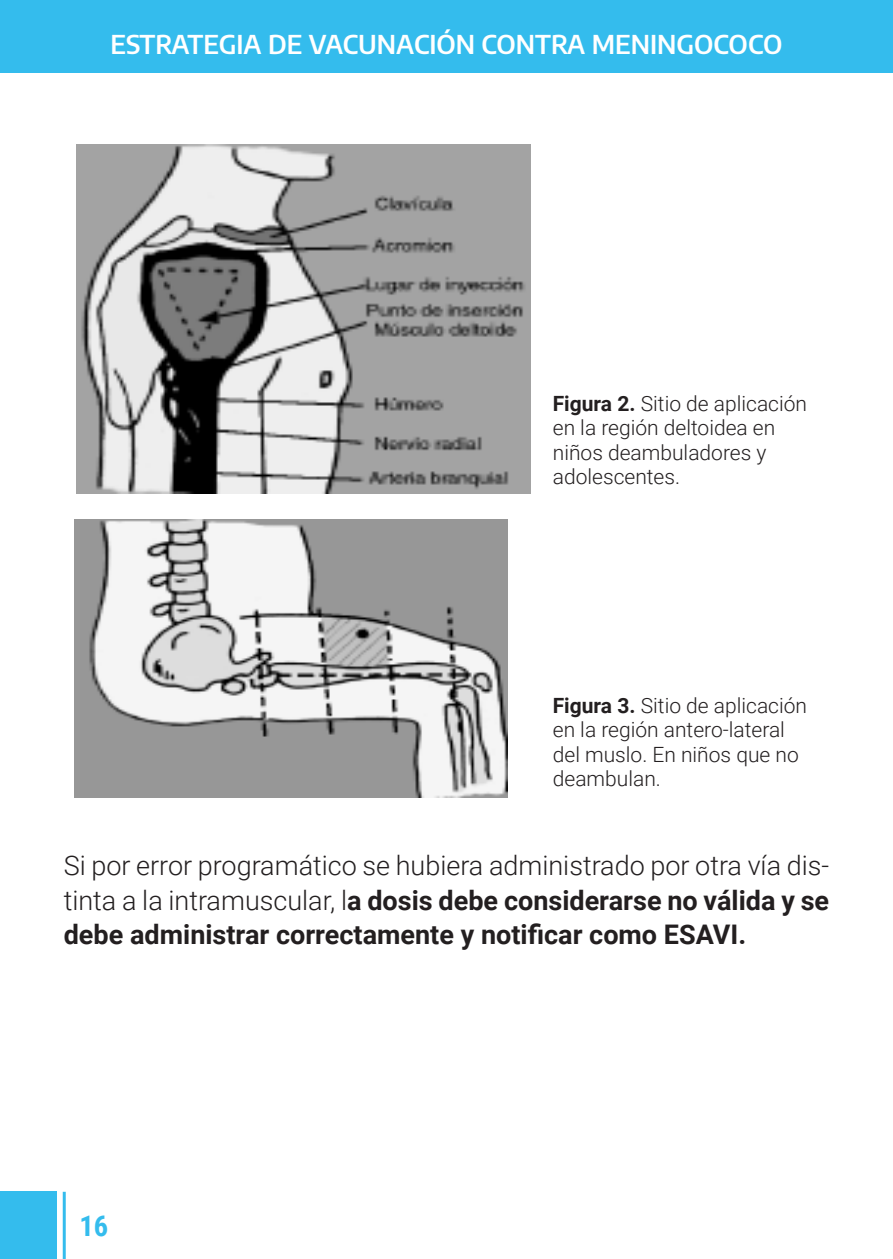
<style>
.page{position:relative;width:893px;height:1259px;background:#fff}
.page>*{position:absolute;margin:0;border:0;box-sizing:border-box;transform-origin:0 0}
.t1{font:700 28.5px "Roboto Condensed";color:#34bced}
.t2{font:700 27px/34.5px "Roboto";color:#231f20;text-align:justify}
.t3{font:600 25.5px "Encode Sans";color:#fff}
.t4{font:300 21px/24px "Roboto";color:#231f20}
.s1{font-weight:700}
.s2{font-weight:300}
</style>
<div class="page">
<div style="left:0;top:0;width:893px;height:72px;background:#34bced"></div>
<div style="left:0;top:1191px;width:56px;height:68px;background:#34bced"></div>
<hr style="left:63px;top:1191px;width:3px;height:68px;background:#34bced">
<img style="left:77px;top:145px;width:454px;height:348px">
<img style="left:74px;top:520px;width:433px;height:277px">
<p class="t3" style="left:110px;top:26px;width:673px">ESTRATEGIA DE VACUNACIÓN CONTRA MENINGOCOCO</p>
<p class="t4" style="left:553px;top:391px;width:256px"><span class="s1">Figura 2.</span> Sitio de aplicación en la región deltoidea en niños deambuladores y adolescentes.</p>
<p class="t4" style="left:553px;top:693px;width:256px"><span class="s1">Figura 3.</span> Sitio de aplicación en la región antero-lateral del muslo. En niños que no deambulan.</p>
<p class="t2" style="left:64px;top:847px;width:767px"><span class="s2">Si por error programático se hubiera administrado por otra vía dis&shy;tinta a la intramuscular, l</span>a dosis debe considerarse no válida y se debe administrar correctamente y notificar como ESAVI.</p>
<p class="t1" style="left:80px;top:1206px;width:30px">16</p>
</div>
